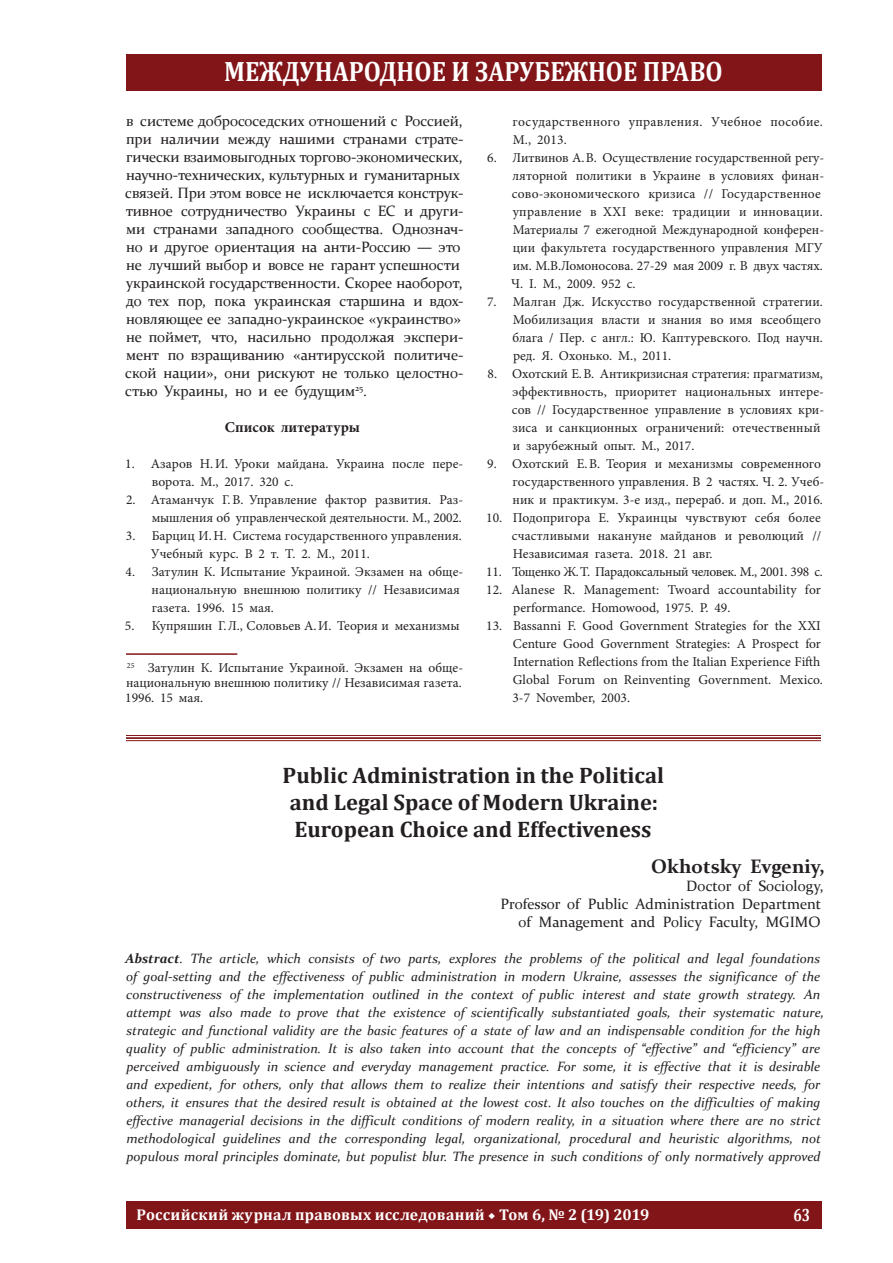
<style>
.page{position:relative;width:893px;height:1263px;background:#fff}
.page>*{position:absolute;margin:0;border:0;box-sizing:border-box;transform-origin:0 0}
.t1{font:700 28.2px "Cambria";color:#fff;scale:.88 1}
.t2{font:700 22.5px/27px "Cambria";color:#231f20;text-align:center}
.t3{font:700 19.5px "Constantia";color:#231f20}
.t4{font:700 17.85px "Cambria";color:#fff;scale:.8 1}
.t5{font:700 15.6px "Cambria";letter-spacing:.015em;color:#fff}
.t6{font:15px/18px "Constantia";letter-spacing:-.01em;color:#231f20}
.t7{font:700 15px "Minion Pro";color:#231f20}
.t8{font:13.5px/18px "Minion Pro";color:#231f20}
.t9{font:italic 13.5px/18px "Constantia";color:#231f20}
.t10{font:13.5px/18px "Minion Pro";letter-spacing:.025em;color:#231f20}
.t11{font:13.5px "Minion Pro";letter-spacing:-.025em;color:#231f20}
.s1{font-weight:700}
.s2{font-family:"Minion Pro"}
</style>
<div class="page">
<div style="left:126px;top:54px;width:695px;height:36px;background:#811518"></div>
<div style="left:126px;top:1202px;width:695px;height:27px;background:#811518"></div>
<hr style="left:126px;top:653px;width:111px;height:2px;background:#811518">
<hr style="left:126px;top:735px;width:695px;height:1px;background:#811518">
<hr style="left:126px;top:737px;width:695px;height:2px;background:#811518">
<hr style="left:126px;top:740px;width:695px;height:1px;background:#811518">
<h1 class="t1" style="left:224px;top:51px;width:568px">МЕЖДУНАРОДНОЕ И ЗАРУБЕЖНОЕ ПРАВО</h1>
<p class="t6" style="left:125px;top:111px;width:340px">в системе добрососедских отношений с Россией, при наличии между нашими странами страте&shy;гически взаимовыгодных торгово-экономических, научно-технических, культурных и гуманитарных связей. При этом вовсе не исключается конструк&shy;тивное сотрудничество Украины с ЕС и други&shy;ми странами западного сообщества. Однознач&shy;но и другое ориентация на анти-Россию — это не лучший выбор и вовсе не гарант успешности украинской государственности. Скорее наоборот, до тех пор, пока украинская старшина и вдох&shy;новляющее ее западно-украинское «украинство» не поймет, что, насильно продолжая экспери&shy;мент по взращиванию «антирусской политиче&shy;ской нации», они рискуют не только целостно&shy;стью Украины, но и ее будущим<sup>25</sup>.</p>
<p class="t7" style="left:225px;top:417px;width:137px">Список литературы</p>
<p class="t8" style="left:152px;top:455px;width:313px;text-indent:-26px">1. Азаров Н.И. Уроки майдана. Украина после пере&shy;ворота. М., 2017. 320 с.</p>
<p class="t8" style="left:126px;top:491px;width:339px;text-align:right">2. Атаманчук Г.В. Управление фактор развития. Раз&shy;мышления об управленческой деятельности. М., 2002.</p>
<p class="t8" style="left:151px;top:527px;width:312px;text-indent:-25px">3. Барциц И.Н. Система государственного управления.<br>Учебный курс. В 2 т. Т. 2. М., 2011.</p>
<p class="t8" style="left:152px;top:563px;width:313px;text-indent:-26px">4. Затулин К. Испытание Украиной. Экзамен на обще&shy;национальную внешнюю политику // Независимая газета. 1996. 15 мая.</p>
<p class="t8" style="left:125px;top:617px;width:336px">5. Купряшин Г.Л., Соловьев А.И. Теория и механизмы</p>
<p class="t8" style="left:125px;top:660px;width:339px;line-height:15px;text-align:justify"><sup>25</sup> Затулин К. Испытание Украиной. Экзамен на обще&shy;национальную внешнюю политику // Независимая газета.<br>1996. 15 мая.</p>
<p class="t10" style="left:513px;top:113px;width:312px">государственного управления. Учебное пособие.<br>М., 2013.</p>
<p class="t8" style="left:511px;top:149px;width:314px;text-indent:-24px">6. Литвинов А.В. Осуществление государственной регу&shy;ляторной политики в Украине в условиях финан&shy;сово-экономического кризиса // Государственное управление в XXI веке: традиции и инновации.<br>Материалы 7 ежегодной Международной конферен&shy;ции факультета государственного управления МГУ им. М.В.Ломоносова. 27-29 мая 2009 г. В двух частях.<br>Ч. I. М., 2009. 952 с.</p>
<p class="t8" style="left:513px;top:293px;width:312px;text-indent:-25px">7. Малган Дж. Искусство государственной стратегии.<br>Мобилизация власти и знания во имя всеобщего блага / Пер. с англ.: Ю. Каптуревского. Под научн. ред. Я. Охонько. М., 2011.</p>
<p class="t8" style="left:512px;top:365px;width:314px;text-indent:-24px">8. Охотский Е.В. Антикризисная стратегия: прагматизм, эффективность, приоритет национальных интере&shy;сов // Государственное управление в условиях кри&shy;зиса и санкционных ограничений: отечественный и зарубежный опыт. М., 2017.</p>
<p class="t8" style="left:513px;top:455px;width:313px;text-indent:-25px">9. Охотский Е.В. Теория и механизмы современного государственного управления. В 2 частях. Ч. 2. Учеб&shy;ник и практикум. 3-е изд., перераб. и доп. М., 2016.</p>
<p class="t8" style="left:512px;top:509px;width:311px;text-align:justify;text-indent:-26px">10. Подопригора Е. Украинцы чувствуют себя более счастливыми накануне майданов и революций // Независимая газета. 2018. 21 авг.</p>
<p class="t11" style="left:486px;top:563px;width:338px">11. Тощенко Ж.Т. Парадоксальный человек. М., 2001. 398 с.</p>
<p class="t8" style="left:513px;top:581px;width:309px;text-indent:-27px">12. Alanese R. Management: Twoard accountability for performance. Homowood, 1975. P. 49.</p>
<p class="t8" style="left:512px;top:617px;width:312px;text-indent:-26px">13. Bassanni F. Good Government Strategies for the XXI Centure Good Government Strategies: A Prospect for Internation Reflections from the Italian Experience Fifth Global Forum on Reinventing Government. Mexico.<br>3-7 November, 2003.</p>
<h2 class="t2" style="left:283px;top:761px;width:383px">Public Administration in the Political and Legal Space of Modern Ukraine:<br>European Choice and Effectiveness</h2>
<h3 class="t3" style="left:651px;top:853px;width:175px">Okhotsky Evgeniy,</h3>
<p class="t6" style="left:501px;top:876px;width:325px;text-align:right">Doctor of Sociology,<br>Professor of Public Administration Department of Management and Policy Faculty, MGIMO</p>
<p class="t9" style="left:125px;top:949px;width:700px"><span class="s1">Abstract</span>. The article, which consists of two parts, explores the problems of the political and legal foundations of goal-setting and the effectiveness of public administration in modern Ukraine, assesses the significance of the constructiveness of the implementation outlined in the context of public interest and state growth strategy. An attempt was also made to prove that the existence of scientifically substantiated goals, their systematic nature, strategic and functional validity are the basic features of a state of law and an indispensable condition for the high quality of public administration. It is also taken into account that the concepts of “effective” and “efficiency” are perceived ambiguously in science and everyday management practice. For some, it is effective that it is desirable and expedient, for others, only that allows them to realize their intentions and satisfy their respective needs, for others, it ensures that the desired result is obtained at the lowest cost. It also touches on the difficulties of making effective managerial decisions in the difficult conditions of modern reality, in a situation where there are no strict methodological guidelines and the corresponding legal, organizational, procedural and heuristic algorithms, not populous moral principles dominate, but populist blur. The presence in such conditions of only normatively approved</p>
<p class="t5" style="left:137px;top:1203px;width:514px">Российский журнал правовых исследований <span class="s2">◆</span> Том 6, № 2 (19) 2019</p>
<h3 class="t4" style="left:793px;top:1202px;width:23px">63</h3>
</div>
